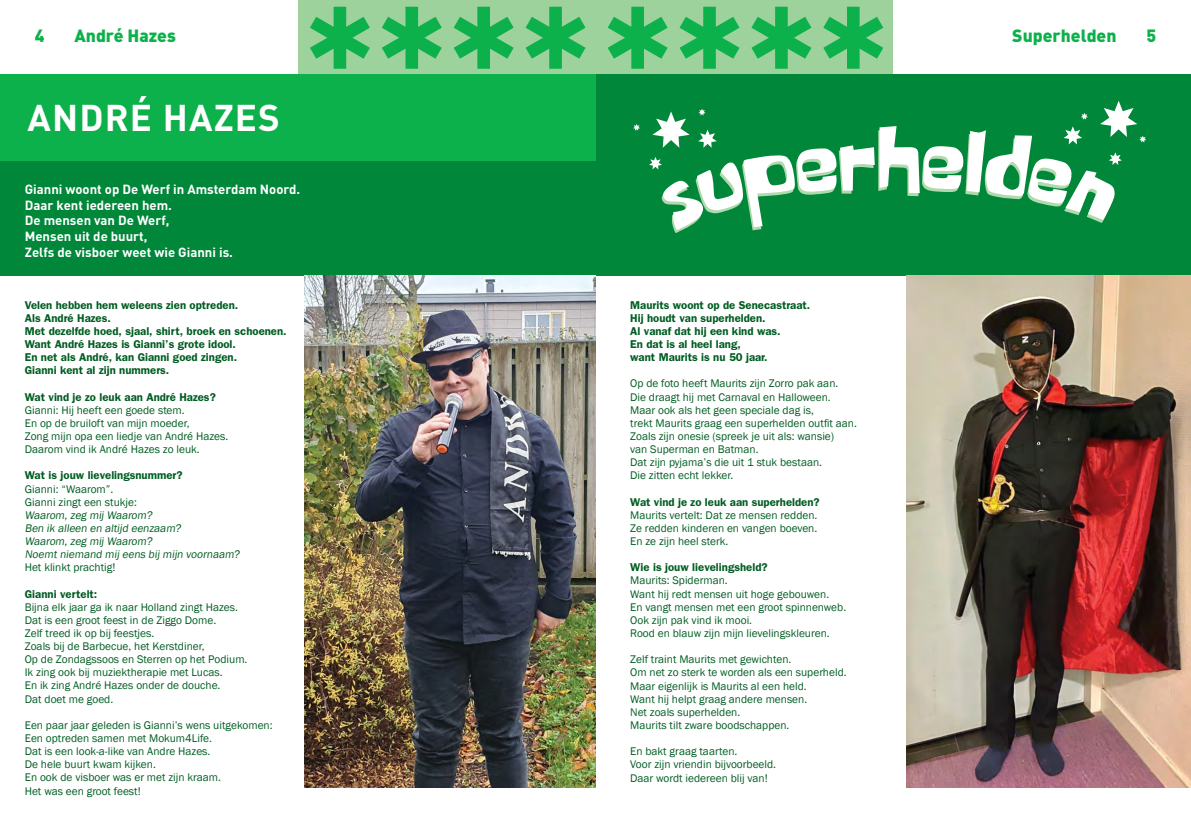
<style>
.page{position:relative;width:1191px;height:819px;background:#fff}
.page>*{position:absolute;margin:0;border:0;box-sizing:border-box;transform-origin:0 0}
.t1{font:700 36.75px "DIN";letter-spacing:.03em;color:#fff}
.t2{font:900 17.5px "DIN";color:#0db14b}
.plat_regular{font:700 13.12px "DIN";color:#fff}
.plat_regular-2{font:11.38px/13.1px "Franklin Gothic";color:#005d22}
.plat_regular-3{font:600 11.38px "Franklin Gothic";color:#005d22}
</style>
<div class="page">
<div style="left:298px;top:0;width:297px;height:74px;background:#9dd29c"></div>
<div style="left:595px;top:0;width:298px;height:74px;background:#9dd29c"></div>
<svg style="left:310px;top:7px;width:60px;height:62px"></svg>
<svg style="left:607px;top:7px;width:60px;height:62px"></svg>
<svg style="left:382px;top:7px;width:60px;height:62px"></svg>
<svg style="left:679px;top:7px;width:60px;height:62px"></svg>
<svg style="left:454px;top:7px;width:60px;height:62px"></svg>
<svg style="left:751px;top:7px;width:60px;height:62px"></svg>
<svg style="left:525px;top:7px;width:60px;height:62px"></svg>
<svg style="left:823px;top:7px;width:60px;height:62px"></svg>
<div style="left:0;top:74px;width:1191px;height:202px;background:#008739"></div>
<div style="left:0;top:74px;width:595px;height:87px;background:#0db14b"></div>
<img style="left:304px;top:276px;width:291px;height:511px">
<img style="left:907px;top:276px;width:284px;height:511px">
<svg style="left:649px;top:101px;width:497px;height:132px"></svg>
<svg style="left:633px;top:124px;width:7px;height:7px"></svg>
<p class="t2" style="left:35px;top:24px;width:11px">4</p>
<p class="t2" style="left:74px;top:24px;width:103px">André Hazes</p>
<p class="t1" style="left:28px;top:94px;width:254px">ANDRÉ HAZES</p>
<p class="plat_regular" style="left:25px;top:180px;width:277px">Gianni woont op De Werf in Amsterdam Noord.</p>
<p class="plat_regular" style="left:25px;top:196px;width:149px">Daar kent iedereen hem.</p>
<p class="plat_regular" style="left:25px;top:212px;width:146px">De mensen van De Werf,</p>
<p class="plat_regular" style="left:25px;top:228px;width:124px">Mensen uit de buurt,</p>
<p class="plat_regular" style="left:25px;top:243px;width:210px">Zelfs de visboer weet wie Gianni is.</p>
<p class="plat_regular-3" style="left:25px;top:298px;width:215px">Velen hebben hem weleens zien optreden.</p>
<p class="plat_regular-3" style="left:25px;top:311px;width:87px">Als André Hazes.</p>
<p class="plat_regular-3" style="left:25px;top:324px;width:263px">Met dezelfde hoed, sjaal, shirt, broek en schoenen.</p>
<p class="plat_regular-3" style="left:25px;top:337px;width:213px">Want André Hazes is Gianni’s grote idool.</p>
<p class="plat_regular-3" style="left:25px;top:350px;width:214px">En net als André, kan Gianni goed zingen.</p>
<p class="plat_regular-3" style="left:25px;top:363px;width:146px">Gianni kent al zijn nummers.</p>
<p class="plat_regular-3" style="left:25px;top:390px;width:192px">Wat vind je zo leuk aan André Hazes?</p>
<p class="plat_regular-2" style="left:25px;top:403px;width:161px">Gianni: Hij heeft een goede stem.</p>
<p class="plat_regular-2" style="left:25px;top:416px;width:166px">En op de bruiloft van mijn moeder,</p>
<p class="plat_regular-2" style="left:25px;top:430px;width:205px">Zong mijn opa een liedje van André Hazes.</p>
<p class="plat_regular-2" style="left:25px;top:443px;width:176px">Daarom vind ik André Hazes zo leuk.</p>
<p class="plat_regular-3" style="left:25px;top:468px;width:159px">Wat is jouw lievelingsnummer?</p>
<p class="plat_regular-2" style="left:25px;top:482px;width:90px">Gianni: “Waarom”.</p>
<p class="plat_regular-2" style="left:25px;top:495px;width:114px">Gianni zingt een stukje:</p>
<p class="plat_regular-2" style="left:25px;top:508px;width:131px">Waarom, zeg mij Waarom?</p>
<p class="plat_regular-2" style="left:25px;top:521px;width:160px">Ben ik alleen en altijd eenzaam?</p>
<p class="plat_regular-2" style="left:25px;top:535px;width:131px">Waarom, zeg mij Waarom?</p>
<p class="plat_regular-2" style="left:25px;top:548px;width:218px">Noemt niemand mij eens bij mijn voornaam?</p>
<p class="plat_regular-2" style="left:25px;top:561px;width:92px">Het klinkt prachtig!</p>
<p class="plat_regular-3" style="left:25px;top:587px;width:74px">Gianni vertelt:</p>
<p class="plat_regular-2" style="left:25px;top:600px;width:215px">Bijna elk jaar ga ik naar Holland zingt Hazes.</p>
<p class="plat_regular-2" style="left:25px;top:613px;width:193px">Dat is een groot feest in de Ziggo Dome.</p>
<p class="plat_regular-2" style="left:25px;top:626px;width:131px">Zelf treed ik op bij feestjes.</p>
<p class="plat_regular-2" style="left:25px;top:640px;width:181px">Zoals bij de Barbecue, het Kerstdiner,</p>
<p class="plat_regular-2" style="left:25px;top:653px;width:224px">Op de Zondagssoos en Sterren op het Podium.</p>
<p class="plat_regular-2" style="left:25px;top:666px;width:199px">Ik zing ook bij muziektherapie met Lucas.</p>
<p class="plat_regular-2" style="left:25px;top:679px;width:197px">En ik zing André Hazes onder de douche.</p>
<p class="plat_regular-2" style="left:25px;top:692px;width:90px">Dat doet me goed.</p>
<p class="plat_regular-2" style="left:25px;top:718px;width:249px">Een paar jaar geleden is Gianni’s wens uitgekomen:</p>
<p class="plat_regular-2" style="left:25px;top:731px;width:189px">Een optreden samen met Mokum4Life.</p>
<p class="plat_regular-2" style="left:25px;top:745px;width:187px">Dat is een look-a-like van Andre Hazes.</p>
<p class="plat_regular-2" style="left:25px;top:758px;width:132px">De hele buurt kwam kijken.</p>
<p class="plat_regular-2" style="left:25px;top:771px;width:198px">En ook de visboer was er met zijn kraam.</p>
<p class="plat_regular-2" style="left:25px;top:784px;width:117px">Het was een groot feest!</p>
<p class="plat_regular-3" style="left:630px;top:298px;width:181px">Maurits woont op de Senecastraat.</p>
<p class="plat_regular-3" style="left:630px;top:311px;width:137px">Hij houdt van superhelden.</p>
<p class="plat_regular-3" style="left:630px;top:324px;width:152px">Al vanaf dat hij een kind was.</p>
<p class="plat_regular-3" style="left:630px;top:337px;width:112px">En dat is al heel lang,</p>
<p class="plat_regular-3" style="left:630px;top:350px;width:139px">want Maurits is nu 50 jaar.</p>
<p class="plat_regular-2" style="left:630px;top:377px;width:210px">Op de foto heeft Maurits zijn Zorro pak aan.</p>
<p class="plat_regular-2" style="left:630px;top:390px;width:202px">Die draagt hij met Carnaval en Halloween.</p>
<p class="plat_regular-2" style="left:630px;top:403px;width:185px">Maar ook als het geen speciale dag is,</p>
<p class="plat_regular-2" style="left:630px;top:417px;width:228px">trekt Maurits graag een superhelden outfit aan.</p>
<p class="plat_regular-2" style="left:630px;top:430px;width:205px">Zoals zijn onesie (spreek je uit als: wansie) van Superman en Batman.</p>
<p class="plat_regular-2" style="left:630px;top:456px;width:193px">Dat zijn pyjama’s die uit 1 stuk bestaan.</p>
<p class="plat_regular-2" style="left:630px;top:469px;width:105px">Die zitten echt lekker.</p>
<p class="plat_regular-3" style="left:630px;top:495px;width:191px">Wat vind je zo leuk aan superhelden?</p>
<p class="plat_regular-2" style="left:630px;top:508px;width:189px">Maurits vertelt: Dat ze mensen redden.</p>
<p class="plat_regular-2" style="left:630px;top:522px;width:188px">Ze redden kinderen en vangen boeven.</p>
<p class="plat_regular-2" style="left:630px;top:535px;width:100px">En ze zijn heel sterk.</p>
<p class="plat_regular-3" style="left:630px;top:560px;width:139px">Wie is jouw lievelingsheld?</p>
<p class="plat_regular-2" style="left:630px;top:574px;width:99px">Maurits: Spiderman.</p>
<p class="plat_regular-2" style="left:630px;top:587px;width:200px">Want hij redt mensen uit hoge gebouwen.</p>
<p class="plat_regular-2" style="left:630px;top:600px;width:217px">En vangt mensen met een groot spinnenweb.</p>
<p class="plat_regular-2" style="left:630px;top:613px;width:123px">Ook zijn pak vind ik mooi.</p>
<p class="plat_regular-2" style="left:630px;top:627px;width:201px">Rood en blauw zijn mijn lievelingskleuren.</p>
<p class="plat_regular-2" style="left:630px;top:653px;width:163px">Zelf traint Maurits met gewichten.</p>
<p class="plat_regular-2" style="left:630px;top:666px;width:218px">Om net zo sterk te worden als een superheld.</p>
<p class="plat_regular-2" style="left:630px;top:679px;width:178px">Maar eigenlijk is Maurits al een held.</p>
<p class="plat_regular-2" style="left:630px;top:692px;width:178px">Want hij helpt graag andere mensen.</p>
<p class="plat_regular-2" style="left:630px;top:705px;width:112px">Net zoals superhelden.</p>
<p class="plat_regular-2" style="left:630px;top:718px;width:161px">Maurits tilt zware boodschappen.</p>
<p class="plat_regular-2" style="left:630px;top:745px;width:109px">En bakt graag taarten.</p>
<p class="plat_regular-2" style="left:630px;top:758px;width:147px">Voor zijn vriendin bijvoorbeeld.</p>
<p class="plat_regular-2" style="left:630px;top:771px;width:139px">Daar wordt iedereen blij van!</p>
<p class="t2" style="left:1012px;top:24px;width:106px">Superhelden</p>
<p class="t2" style="left:1146px;top:24px;width:11px">5</p>
</div>
